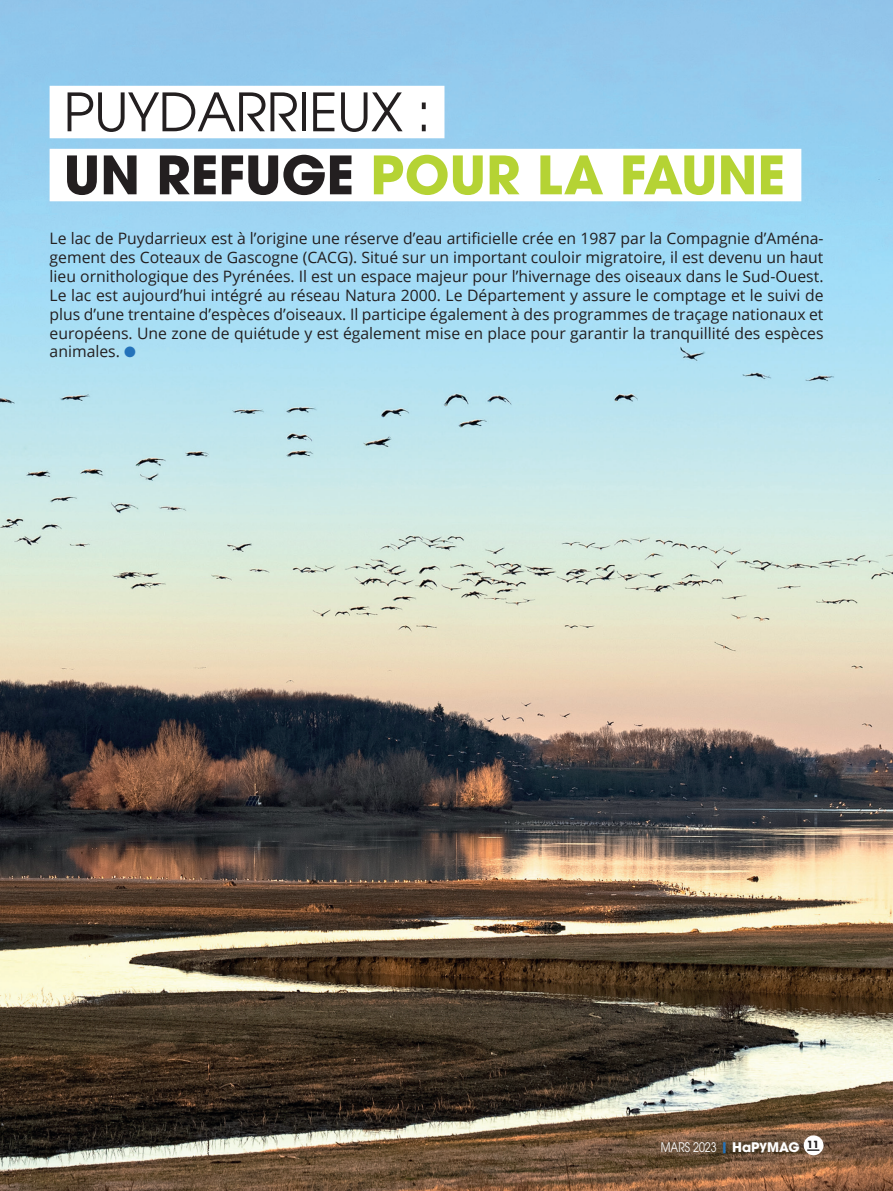
<style>
.page{position:relative;width:893px;height:1191px;background:#fff}
.page>*{position:absolute;margin:0;border:0;box-sizing:border-box;transform-origin:0 0}
.t1{font:52.5px/63px "ITC Avant Garde Pro";letter-spacing:-.01em;color:#231f20}
.t2{font:15.75px/18.9px "Open Sans";color:#231f20;text-align:justify}
.t3{font:13.12px "ITC Avant Garde Pro";color:#fff;scale:.81 1}
.s1{font-weight:700}
.s2{font-weight:700;color:#b5d334}
.s3{color:#2472ba}
.s4{font-weight:700;color:#2472ba}
</style>
<div class="page">
<img style="left:0;top:0;width:893px;height:1191px">
<div style="left:804px;top:1135px;width:19px;height:20px;background:#fff;border-radius:50%"></div>
<svg style="left:807px;top:1149px;width:12px;height:1px"></svg>
<div style="left:50px;top:86px;width:394px;height:52px;background:#fff"></div>
<div style="left:50px;top:149px;width:751px;height:52px;background:#fff"></div>
<h1 class="t1" style="left:64px;top:80px;width:723px">PUYDARRIEUX :<br><span class="s1">UN REFUGE</span> <span class="s2">POUR LA FAUNE</span></h1>
<p class="t2" style="left:50px;top:228px;width:775px">Le lac de Puydarrieux est à l’origine une réserve d’eau artificielle crée en 1987 par la Compagnie d’Aména&shy;gement des Coteaux de Gascogne (CACG). Situé sur un important couloir migratoire, il est devenu un haut lieu ornithologique des Pyrénées. Il est un espace majeur pour l’hivernage des oiseaux dans le Sud-Ouest.<br>Le lac est aujourd’hui intégré au réseau Natura 2000. Le Département y assure le comptage et le suivi de plus d’une trentaine d’espèces d’oiseaux. Il participe également à des programmes de traçage nationaux et européens. Une zone de quiétude y est également mise en place pour garantir la tranquillité des espèces animales. <span class="s3">●</span></p>
<p class="t3" style="left:661px;top:1138px;width:197px">MARS 2023 <span class="s4">|</span> <span class="s1">HaP</span><sup>y</sup><span class="s1">MAG</span> <sup>11</sup></p>
</div>
